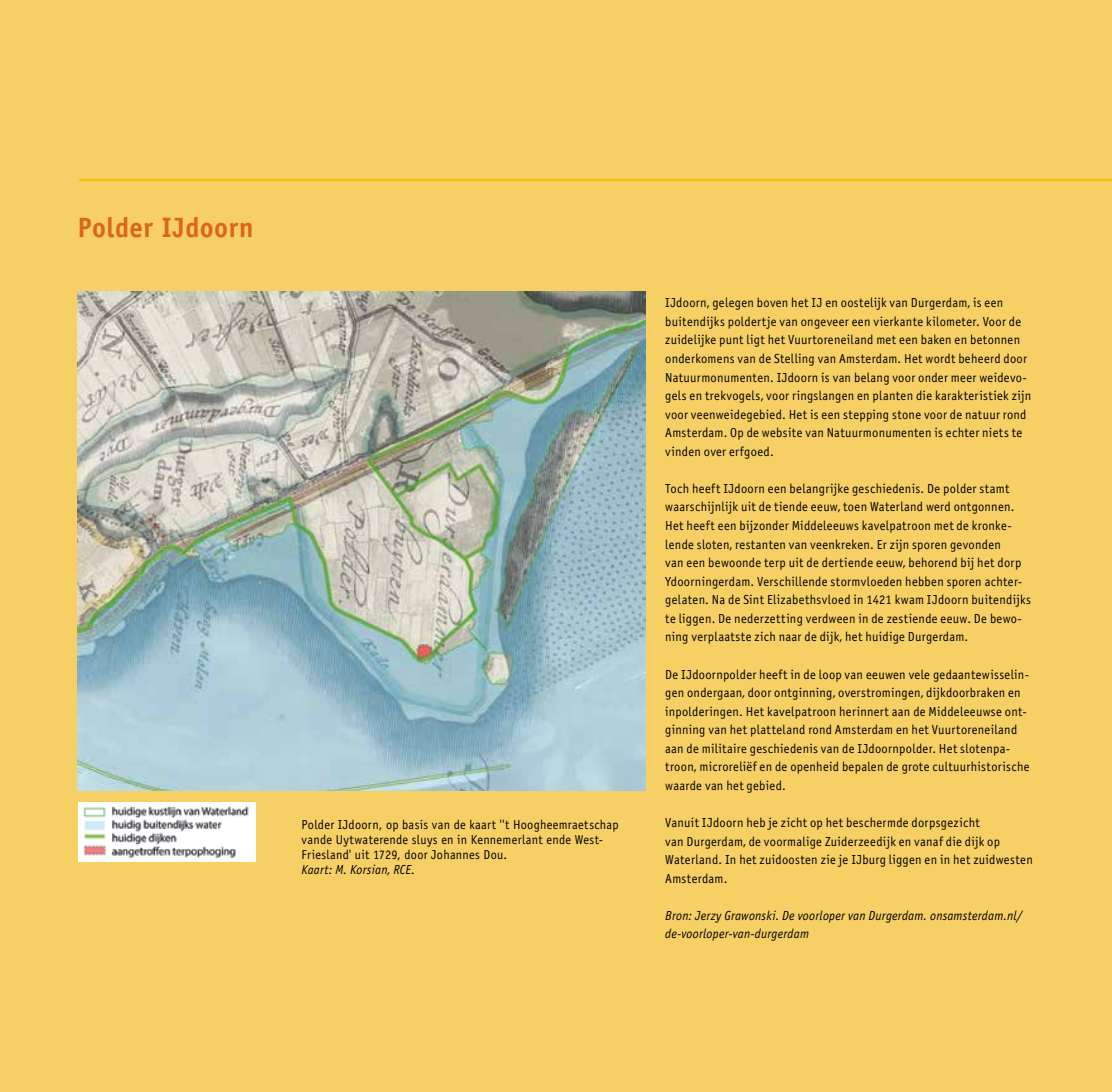
<style>
.page{position:relative;width:1112px;height:1092px;background:#fff}
.page>*{position:absolute;margin:0;border:0;box-sizing:border-box;transform-origin:0 0}
.t1{font:700 28px "Officina Sans";letter-spacing:.02em;color:#dc651e;scale:.96 1}
.t2{font:13.12px/18.6px "Officina Sans ITC";letter-spacing:.025em;color:#000;scale:.95 1}
.t3{font:italic 13.12px/18.6px "Officina Sans ITC";letter-spacing:.015em;color:#000;scale:.95 1}
.t4{font:12.95px/15px "Officina Sans";letter-spacing:.025em;color:#000;scale:.95 1}
.s1{font-size:12.95px}
</style>
<div class="page">
<div style="left:0;top:0;width:1111px;height:1091px;background:#f7d065"></div>
<hr style="left:79px;top:179px;width:1032px;height:2px;background:#f3c108">
<img style="left:78px;top:291px;width:567px;height:499px">
<img style="left:78px;top:802px;width:177px;height:59px">
<h1 class="t1" style="left:78px;top:210px;width:184px">Polder IJdoorn</h1>
<p class="t4" style="left:301px;top:816px;width:335px">Polder IJdoorn, op basis van de kaart ''t Hoogheemraetschap vande Uytwaterende sluys en in Kennemerlant ende West-<br>Friesland' uit 1729, door Johannes Dou.</p>
<p class="t3" style="left:301px;top:860px;width:121px"><span class="s1">Kaart:</span> M. Korsian, RCE.</p>
<p class="t2" style="left:665px;top:294px;width:387px">IJdoorn, gelegen boven het IJ en oostelijk van Durgerdam, is een buitendijks poldertje van ongeveer een vierkante kilometer. Voor de zuidelijke punt ligt het Vuurtoreneiland met een baken en betonnen onderkomens van de Stelling van Amsterdam. Het wordt beheerd door Natuurmonumenten. IJdoorn is van belang voor onder meer weidevo&shy;gels en trekvogels, voor ringslangen en planten die karakteristiek zijn voor veenweidegebied. Het is een stepping stone voor de natuur rond Amsterdam. Op de website van Natuurmonumenten is echter niets te vinden over erfgoed.</p>
<p class="t2" style="left:665px;top:479px;width:386px">Toch heeft IJdoorn een belangrijke geschiedenis. De polder stamt waarschijnlijk uit de tiende eeuw, toen Waterland werd ontgonnen.<br>Het heeft een bijzonder Middeleeuws kavelpatroon met de kronke&shy;lende sloten, restanten van veenkreken. Er zijn sporen gevonden<br>van een bewoonde terp uit de dertiende eeuw, behorend bij het dorp Ydoorningerdam. Verschillende stormvloeden hebben sporen achter&shy;gelaten. Na de Sint Elizabethsvloed in 1421 kwam IJdoorn buitendijks te liggen. De nederzetting verdween in de zestiende eeuw. De bewo&shy;ning verplaatste zich naar de dijk, het huidige Durgerdam.</p>
<p class="t2" style="left:665px;top:665px;width:385px">De IJdoornpolder heeft in de loop van eeuwen vele gedaantewisselin&shy;gen ondergaan, door ontginning, overstromingen, dijkdoorbraken en inpolderingen. Het kavelpatroon herinnert aan de Middeleeuwse ont&shy;ginning van het platteland rond Amsterdam en het Vuurtoreneiland aan de militaire geschiedenis van de IJdoornpolder. Het slotenpa&shy;troon, microreliëf en de openheid bepalen de grote cultuurhistorische waarde van het gebied.</p>
<p class="t2" style="left:665px;top:813px;width:388px">Vanuit IJdoorn heb je zicht op het beschermde dorpsgezicht<br>van Durgerdam, de voormalige Zuiderzeedijk en vanaf die dijk op Waterland. In het zuidoosten zie je IJburg liggen en in het zuidwesten Amsterdam.</p>
<p class="t3" style="left:665px;top:906px;width:378px">Bron: Jerzy Grawonski. De voorloper van Durgerdam. onsamsterdam.nl/ de-voorloper-van-durgerdam</p>
</div>
